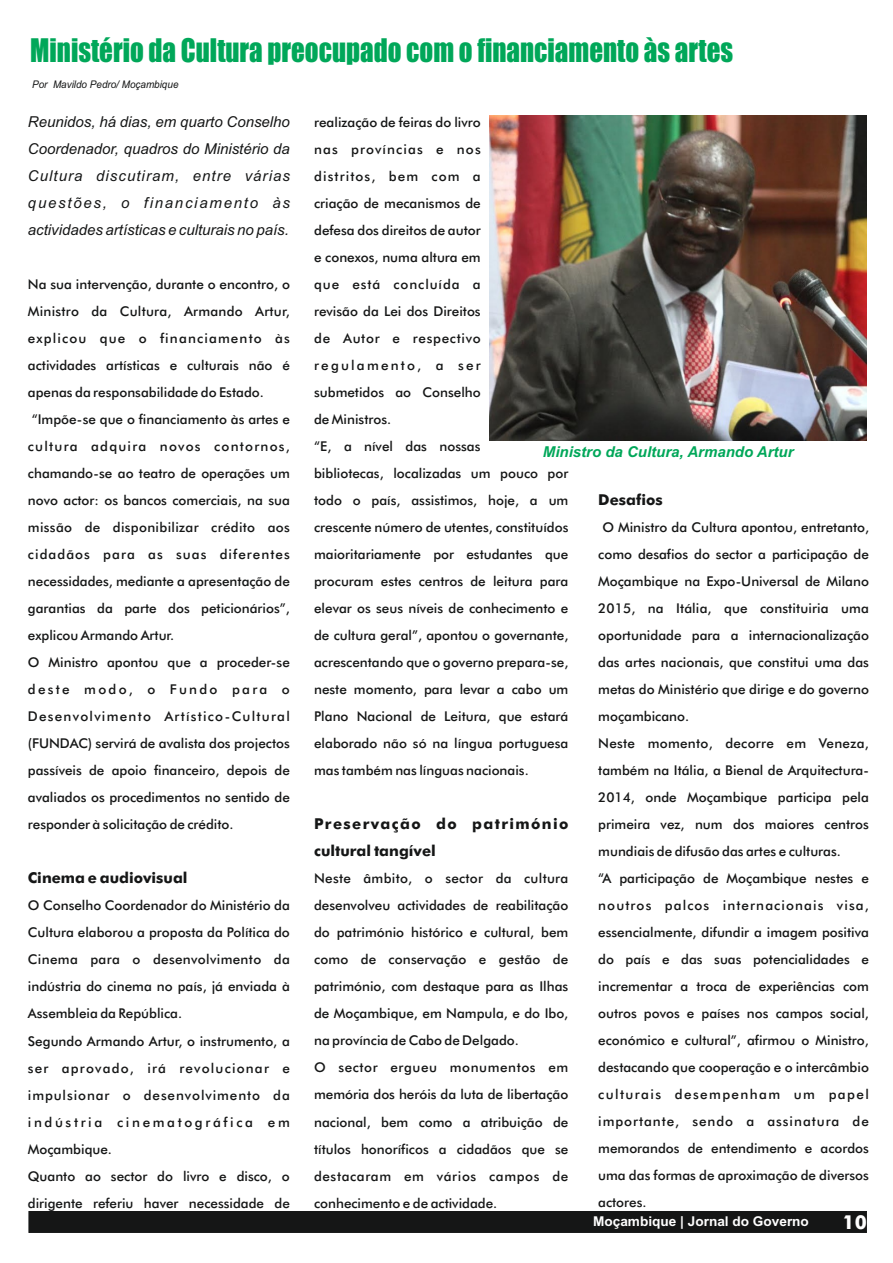
<style>
.page{position:relative;width:893px;height:1263px;background:#fff}
.page>*{position:absolute;margin:0;border:0;box-sizing:border-box;transform-origin:0 0}
.t1{font:30px "Impact";color:#00a759;scale:.9 1}
.t2{font:700 19.2px "Futura BT";color:#fff}
.t3{font:italic 15px/27px "Arial";color:#151616;text-align:justify}
.t4{font:700 15px/27px "Futura BT";letter-spacing:.09em;color:#151616}
.t5{font:italic 700 15px "Arial";color:#00a759}
.t6{font:700 15px "Futura BT";color:#151616}
.t7{font:500 13.5px/27px "Futura BT";color:#151616}
.t8{font:700 13.5px "Arial";color:#fff}
.t9{font:italic 10.5px "Arial";color:#151616;scale:.94 1}
</style>
<div class="page">
<div style="left:28px;top:1211px;width:839px;height:22px;background:#151616"></div>
<img style="left:489px;top:115px;width:378px;height:326px">
<h1 class="t1" style="left:30px;top:38px;width:782px">Ministério da Cultura preocupado com o financiamento às artes</h1>
<p class="t9" style="left:32px;top:80px;width:157px">Por Mavildo Pedro/ Moçambique</p>
<p class="t3" style="left:28px;top:110px;width:263px">Reunidos, há dias, em quarto Conselho Coordenador, quadros do Ministério da Cultura discutiram, entre várias questões, o financiamento às actividades artísticas e culturais no país.</p>
<p class="t7" style="left:28px;top:272px;width:264px">Na sua intervenção, durante o encontro, o Ministro da Cultura, Armando Artur, explicou que o financiamento às actividades artísticas e culturais não é apenas da responsabilidade do Estado. “Impõe-se que o financiamento às artes e cultura adquira novos contornos, chamando-se ao teatro de operações um novo actor: os bancos comerciais, na sua missão de disponibilizar crédito aos cidadãos para as suas diferentes necessidades, mediante a apresentação de garantias da parte dos peticionários”, explicou Armando Artur.<br>O Ministro apontou que a proceder-se deste modo, o Fundo para o Desenvolvimento Artístico-Cultural (FUNDAC) servirá de avalista dos projectos passíveis de apoio financeiro, depois de avaliados os procedimentos no sentido de responder à solicitação de crédito.</p>
<p class="t6" style="left:28px;top:872px;width:161px">Cinema e audiovisual</p>
<p class="t7" style="left:28px;top:893px;width:263px">O Conselho Coordenador do Ministério da Cultura elaborou a proposta da Política do Cinema para o desenvolvimento da indústria do cinema no país, já enviada à Assembleia da República.<br>Segundo Armando Artur, o instrumento, a ser aprovado, irá revolucionar e impulsionar o desenvolvimento da indústria cinematográfica em Moçambique.<br>Quanto ao sector do livro e disco, o dirigente referiu haver necessidade de</p>
<p class="t7" style="left:314px;top:110px;width:256px">realização de feiras do livro<br>nas províncias e nos<br>distritos, bem com a<br>criação de mecanismos de<br>defesa dos direitos de autor<br>e conexos, numa altura em<br>que está concluída a<br>revisão da Lei dos Direitos<br>de Autor e respectivo regulamento, a ser<br>submetidos ao Conselho<br>de Ministros.<br>“E, a nível das nossas<br>bibliotecas, localizadas um pouco por todo o país, assistimos, hoje, a um crescente número de utentes, constituídos maioritariamente por estudantes que procuram estes centros de leitura para elevar os seus níveis de conhecimento e de cultura geral”, apontou o governante, acrescentando que o governo prepara-se, neste momento, para levar a cabo um<br>Plano Nacional de Leitura, que estará elaborado não só na língua portuguesa mas também nas línguas nacionais.</p>
<p class="t4" style="left:314px;top:812px;width:256px">Preservação do património cultural tangível</p>
<p class="t7" style="left:314px;top:866px;width:256px">Neste âmbito, o sector da cultura desenvolveu actividades de reabilitação do património histórico e cultural, bem como de conservação e gestão de património, com destaque para as Ilhas de Moçambique, em Nampula, e do Ibo, na província de Cabo de Delgado.<br>O sector ergueu monumentos em memória dos heróis da luta de libertação nacional, bem como a atribuição de títulos honoríficos a cidadãos que se destacaram em vários campos de conhecimento e de actividade.</p>
<p class="t5" style="left:543px;top:446px;width:252px">Ministro da Cultura, Armando Artur</p>
<p class="t6" style="left:598px;top:494px;width:66px">Desafios</p>
<p class="t7" style="left:598px;top:515px;width:272px;text-indent:4px">O Ministro da Cultura apontou, entretanto, como desafios do sector a participação de Moçambique na Expo-Universal de Milano 2015, na Itália, que constituiria uma oportunidade para a internacionalização das artes nacionais, que constitui uma das metas do Ministério que dirige e do governo moçambicano.<br>Neste momento, decorre em Veneza, também na Itália, a Bienal de Arquitectura-2014, onde Moçambique participa pela primeira vez, num dos maiores centros mundiais de difusão das artes e culturas.<br>“A participação de Moçambique nestes e noutros palcos internacionais visa, essencialmente, difundir a imagem positiva do país e das suas potencialidades e incrementar a troca de experiências com outros povos e países nos campos social, económico e cultural”, afirmou o Ministro, destacando que cooperação e o intercâmbio culturais desempenham um papel importante, sendo a assinatura de memorandos de entendimento e acordos uma das formas de aproximação de diversos actores.</p>
<p class="t8" style="left:593px;top:1216px;width:217px">Moçambique | Jornal do Governo</p>
<h2 class="t2" style="left:843px;top:1215px;width:26px">10</h2>
</div>
